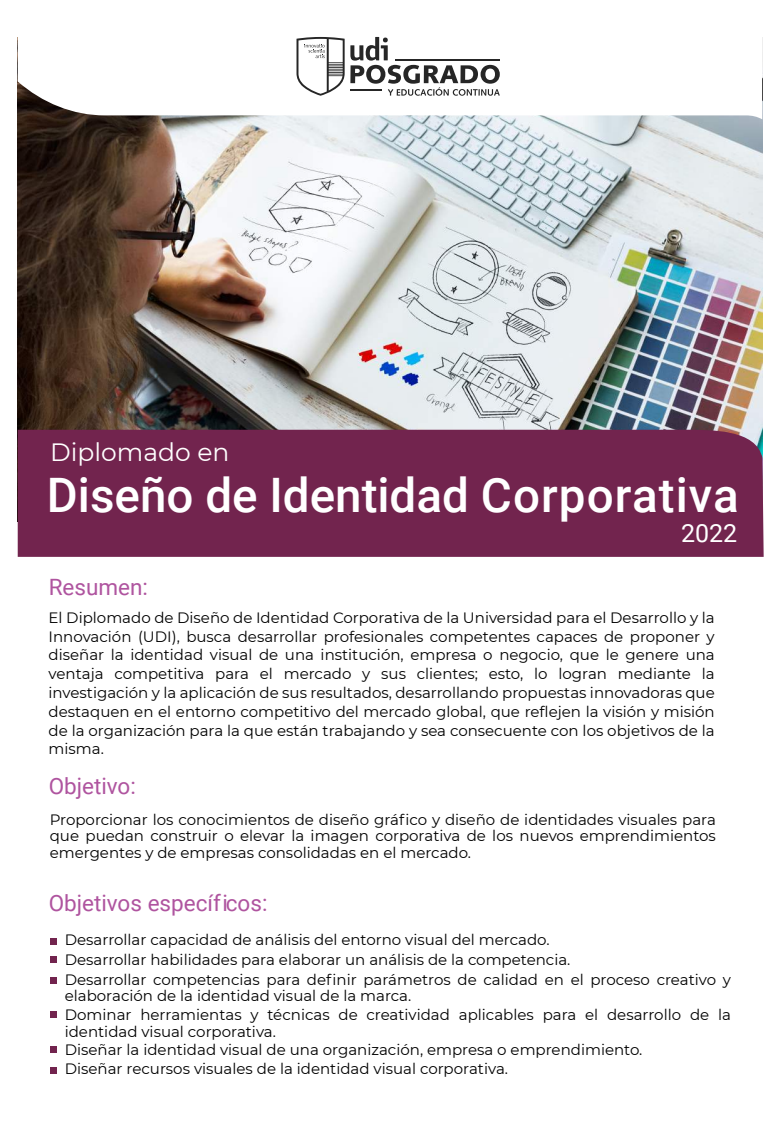
<style>
.page{position:relative;width:780px;height:1121px;background:#fff}
.page>*{position:absolute;margin:0;border:0;box-sizing:border-box;transform-origin:0 0}
.t1{font:500 47.5px "Roboto";color:#fff}
.t2{font:25px "Montserrat";color:#fff}
.t3{font:25px "Roboto";color:#fff}
.t4{font:22.5px "Roboto";color:#af549f}
.t5{font:15px/18.8px "Montserrat";color:#000}
</style>
<div class="page">
<img style="left:18px;top:119px;width:744px;height:310px">
<div style="left:18px;top:429px;width:745px;height:128px;background:#72244e"></div>
<svg style="left:18px;top:36px;width:743px;height:83px"></svg>
<svg style="left:46px;top:37px;width:715px;height:62px"></svg>
<svg style="left:51px;top:938px;width:6px;height:6px"></svg>
<svg style="left:51px;top:956px;width:6px;height:6px"></svg>
<svg style="left:51px;top:977px;width:6px;height:6px"></svg>
<div style="left:51px;top:1045px;width:6px;height:7px;background:#72244e"></div>
<div style="left:51px;top:1066px;width:6px;height:7px;background:#72244e"></div>
<div style="left:51px;top:1011px;width:6px;height:7px;background:#72244e"></div>
<h2 class="t2" style="left:50px;top:435px;width:181px">Diplomado en</h2>
<h1 class="t1" style="left:47px;top:462px;width:693px">Diseño de Identidad Corporativa</h1>
<h2 class="t3" style="left:681px;top:516px;width:58px">2022</h2>
<h3 class="t4" style="left:49px;top:571px;width:101px">Resumen:</h3>
<p class="t5" style="left:49px;top:607px;width:667px;text-align:justify">El Diplomado de Diseño de Identidad Corporativa de la Universidad para el Desarrollo y la Innovación (UDI), busca desarrollar profesionales competentes capaces de proponer y diseñar la identidad visual de una institución, empresa o negocio, que le genere una ventaja competitiva para el mercado y sus clientes; esto, lo logran mediante la investigación y la aplicación de sus resultados, desarrollando propuestas innovadoras que destaquen en el entorno competitivo del mercado global, que reflejen la visión y misión de la organización para la que están trabajando y sea consecuente con los objetivos de la misma.</p>
<h3 class="t4" style="left:49px;top:770px;width:89px">Objetivo:</h3>
<p class="t5" style="left:50px;top:811px;width:667px;line-height:16.2px;text-align:justify">Proporcionar los conocimientos de diseño gráfico y diseño de identidades visuales para que puedan construir o elevar la imagen corporativa de los nuevos emprendimientos emergentes y de empresas consolidadas en el mercado.</p>
<h3 class="t4" style="left:49px;top:887px;width:220px">Objetivos específ icos:</h3>
<p class="t5" style="left:65px;top:929px;width:667px;line-height:20px">Desarrollar capacidad de análisis del entorno visual del mercado.<br>Desarrollar habilidades para elaborar un análisis de la competencia.<br>Desarrollar competencias para definir parámetros de calidad en el proceso creativo y</p>
<p class="t5" style="left:65px;top:986px;width:667px">elaboración de la identidad visual de la marca.<br>Dominar herramientas y técnicas de creatividad aplicables para el desarrollo de la</p>
<p class="t5" style="left:65px;top:1021px;width:579px">identidad visual corporativa.<br>Diseñar la identidad visual de una organización, empresa o emprendimiento.<br>Diseñar recursos visuales de la identidad visual corporativa.</p>
</div>
